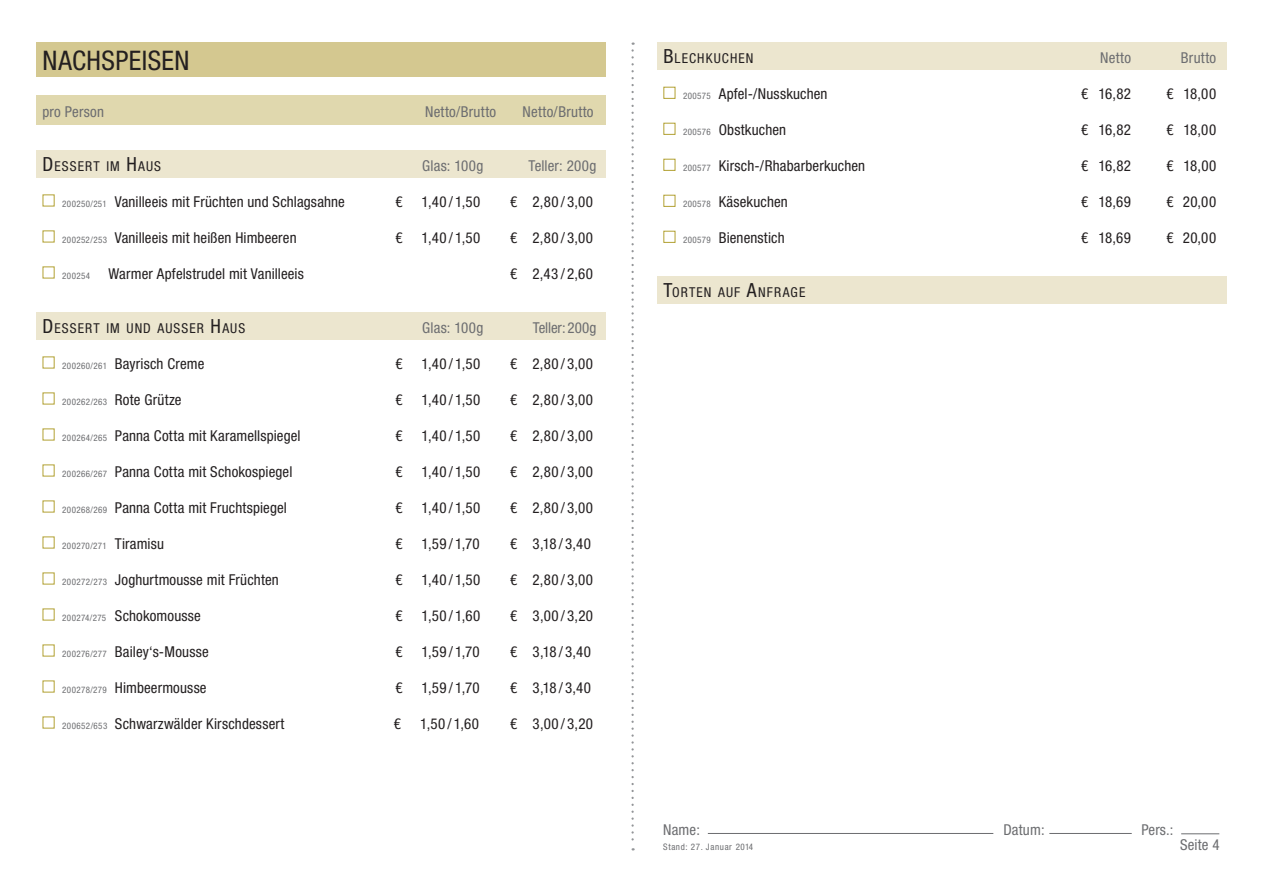
<style>
.page{position:relative;width:1263px;height:893px;background:#fff}
.page>*{position:absolute;margin:0;border:0;box-sizing:border-box;transform-origin:0 0}
.t1{font:condensed 27px "Helvetica Neue LT Std";color:#231f20}
.t2{font:condensed 15px "Helvetica Neue LT Std";letter-spacing:.01em;color:#231f20}
.t3{font:condensed 15px "Helvetica Neue LT Std";letter-spacing:.015em;color:#6c6d70}
.t4{font:condensed 13.65px "Helvetica Neue LT Std";letter-spacing:.08em;color:#231f20}
.t5{font:condensed 9px "Helvetica Neue LT Std";letter-spacing:.04em;color:#6c6d70}
.t6{font:condensed 9px "Helvetica Neue LT Std";letter-spacing:.07em;color:#6c6d70}
.s1{font-size:19.5px}
.s2{font-size:9px;color:#6c6d70}
.s3{font-size:15px;color:#231f20}
</style>
<div class="page">
<hr style="left:708px;top:833px;width:285px;height:1px;background:#6c6d70">
<hr style="left:1049px;top:833px;width:83px;height:1px;background:#6c6d70">
<hr style="left:1181px;top:833px;width:38px;height:1px;background:#6c6d70">
<svg style="left:631px;top:43px;width:3px;height:807px"></svg>
<div style="left:36px;top:43px;width:570px;height:34px;background:#d4c890"></div>
<div style="left:36px;top:96px;width:570px;height:29px;background:#e0d8ae"></div>
<div style="left:36px;top:150px;width:570px;height:28px;background:#ece6cf"></div>
<div style="left:36px;top:313px;width:570px;height:27px;background:#ece6cf"></div>
<div style="left:657px;top:276px;width:570px;height:28px;background:#ece6cf"></div>
<div style="left:657px;top:43px;width:570px;height:27px;background:#ece6cf"></div>
<div style="left:663px;top:87px;width:12px;height:12px;border:1px solid #b2a133"></div>
<div style="left:663px;top:123px;width:12px;height:12px;border:1px solid #b2a133"></div>
<div style="left:663px;top:159px;width:12px;height:12px;border:1px solid #b2a133"></div>
<div style="left:663px;top:195px;width:12px;height:12px;border:1px solid #b2a133"></div>
<div style="left:663px;top:231px;width:12px;height:12px;border:1px solid #b2a133"></div>
<h1 class="t1" style="left:43px;top:45px;width:30px">Nachspeisen</h1>
<p class="t3" style="left:43px;top:103px;width:63px">pro Person</p>
<p class="t3" style="left:425px;top:103px;width:73px">Netto/Brutto</p>
<p class="t3" style="left:522px;top:103px;width:73px">Netto/Brutto</p>
<p class="t4" style="left:43px;top:158px;width:119px"><span class="s1">D</span> ESSERT IM <span class="s1">H</span>AUS</p>
<p class="t3" style="left:422px;top:157px;width:63px">Glas: 100g</p>
<p class="t3" style="left:528px;top:157px;width:69px">Teller: 200g</p>
<p class="t2" style="left:62px;top:193px;width:284px"><span class="s2">200250/251</span> Vanilleeis mit Früchten und Schlagsahne</p>
<p class="t2" style="left:395px;top:193px;width:9px">€</p>
<p class="t2" style="left:422px;top:193px;width:60px">1,40 / 1,50</p>
<p class="t2" style="left:510px;top:193px;width:84px">€ 2,80 / 3,00</p>
<p class="t2" style="left:62px;top:229px;width:236px"><span class="s2">200252/253</span> Vanilleeis mit heißen Himbeeren</p>
<p class="t2" style="left:395px;top:229px;width:9px">€</p>
<p class="t2" style="left:422px;top:229px;width:60px">1,40 / 1,50</p>
<p class="t2" style="left:510px;top:229px;width:84px">€ 2,80 / 3,00</p>
<p class="t2" style="left:62px;top:265px;width:243px"><span class="s2">200254</span> Warmer Apfelstrudel mit Vanilleeis</p>
<p class="t2" style="left:510px;top:265px;width:84px">€ 2,43 / 2,60</p>
<p class="t4" style="left:43px;top:320px;width:203px"><span class="s1">D</span> ESSERT IM UND AUSSER <span class="s1">H</span>AUS</p>
<p class="t3" style="left:422px;top:319px;width:63px">Glas: 100g</p>
<p class="t3" style="left:533px;top:319px;width:65px">Teller: 200g</p>
<p class="t2" style="left:62px;top:355px;width:144px"><span class="s2">200260/261</span> Bayrisch Creme</p>
<p class="t2" style="left:395px;top:355px;width:9px">€</p>
<p class="t2" style="left:422px;top:355px;width:60px">1,40 / 1,50</p>
<p class="t2" style="left:510px;top:355px;width:84px">€ 2,80 / 3,00</p>
<p class="t5" style="left:62px;top:396px;width:121px">200262/263 <span class="s3">Rote Grütze</span></p>
<p class="t2" style="left:395px;top:391px;width:9px">€</p>
<p class="t2" style="left:422px;top:391px;width:60px">1,40 / 1,50</p>
<p class="t2" style="left:510px;top:391px;width:84px">€ 2,80 / 3,00</p>
<p class="t2" style="left:62px;top:427px;width:240px"><span class="s2">200264/265</span> Panna Cotta mit Karamellspiegel</p>
<p class="t2" style="left:395px;top:427px;width:9px">€</p>
<p class="t2" style="left:422px;top:427px;width:60px">1,40 / 1,50</p>
<p class="t2" style="left:510px;top:427px;width:84px">€ 2,80 / 3,00</p>
<p class="t2" style="left:62px;top:463px;width:232px"><span class="s2">200266/267</span> Panna Cotta mit Schokospiegel</p>
<p class="t2" style="left:395px;top:463px;width:9px">€</p>
<p class="t2" style="left:422px;top:463px;width:60px">1,40 / 1,50</p>
<p class="t2" style="left:510px;top:463px;width:84px">€ 2,80 / 3,00</p>
<p class="t2" style="left:62px;top:499px;width:226px"><span class="s2">200268/269</span> Panna Cotta mit Fruchtspiegel</p>
<p class="t2" style="left:395px;top:499px;width:9px">€</p>
<p class="t2" style="left:422px;top:499px;width:60px">1,40 / 1,50</p>
<p class="t2" style="left:510px;top:499px;width:84px">€ 2,80 / 3,00</p>
<p class="t5" style="left:62px;top:540px;width:103px">200270/271 <span class="s3">Tiramisu</span></p>
<p class="t2" style="left:395px;top:535px;width:9px">€</p>
<p class="t2" style="left:422px;top:535px;width:60px">1,59 / 1,70</p>
<p class="t2" style="left:510px;top:535px;width:82px">€ 3,18 / 3,40</p>
<p class="t2" style="left:62px;top:571px;width:218px"><span class="s2">200272/273</span> Joghurtmousse mit Früchten</p>
<p class="t2" style="left:395px;top:571px;width:9px">€</p>
<p class="t2" style="left:422px;top:571px;width:60px">1,40 / 1,50</p>
<p class="t2" style="left:510px;top:571px;width:84px">€ 2,80 / 3,00</p>
<p class="t2" style="left:62px;top:607px;width:140px"><span class="s2">200274/275</span> Schokomousse</p>
<p class="t2" style="left:395px;top:607px;width:9px">€</p>
<p class="t2" style="left:422px;top:607px;width:60px">1,50 / 1,60</p>
<p class="t2" style="left:510px;top:607px;width:84px">€ 3,00 / 3,20</p>
<p class="t2" style="left:62px;top:643px;width:148px"><span class="s2">200276/277</span> Bailey‘s-Mousse</p>
<p class="t2" style="left:395px;top:643px;width:9px">€</p>
<p class="t2" style="left:422px;top:643px;width:60px">1,59 / 1,70</p>
<p class="t2" style="left:510px;top:643px;width:82px">€ 3,18 / 3,40</p>
<p class="t2" style="left:62px;top:679px;width:146px"><span class="s2">200278/279</span> Himbeermousse</p>
<p class="t2" style="left:395px;top:679px;width:9px">€</p>
<p class="t2" style="left:422px;top:679px;width:60px">1,59 / 1,70</p>
<p class="t2" style="left:510px;top:679px;width:82px">€ 3,18 / 3,40</p>
<p class="t2" style="left:62px;top:715px;width:224px"><span class="s2">200652/653</span> Schwarzwälder Kirschdessert</p>
<p class="t2" style="left:394px;top:715px;width:9px">€</p>
<p class="t2" style="left:420px;top:715px;width:60px">1,50 / 1,60</p>
<p class="t2" style="left:510px;top:715px;width:84px">€ 3,00 / 3,20</p>
<p class="t4" style="left:663px;top:50px;width:92px"><span class="s1">B</span>LECHKUCHEN</p>
<p class="t3" style="left:1100px;top:49px;width:32px">Netto</p>
<p class="t3" style="left:1181px;top:49px;width:37px">Brutto</p>
<p class="t2" style="left:683px;top:85px;width:146px"><span class="s2">200575</span> Apfel-/Nusskuchen</p>
<p class="t2" style="left:1081px;top:85px;width:51px">€ 16,82</p>
<p class="t2" style="left:1166px;top:85px;width:51px">€ 18,00</p>
<p class="t2" style="left:683px;top:121px;width:105px"><span class="s2">200576</span> Obstkuchen</p>
<p class="t2" style="left:1081px;top:121px;width:51px">€ 16,82</p>
<p class="t2" style="left:1166px;top:121px;width:51px">€ 18,00</p>
<p class="t2" style="left:683px;top:157px;width:184px"><span class="s2">200577</span> Kirsch-/Rhabarberkuchen</p>
<p class="t2" style="left:1081px;top:157px;width:51px">€ 16,82</p>
<p class="t2" style="left:1166px;top:157px;width:51px">€ 18,00</p>
<p class="t2" style="left:683px;top:193px;width:106px"><span class="s2">200578</span> Käsekuchen</p>
<p class="t2" style="left:1081px;top:193px;width:51px">€ 18,69</p>
<p class="t2" style="left:1166px;top:193px;width:51px">€ 20,00</p>
<p class="t2" style="left:683px;top:229px;width:103px"><span class="s2">200579</span> Bienenstich</p>
<p class="t2" style="left:1081px;top:229px;width:51px">€ 18,69</p>
<p class="t2" style="left:1166px;top:229px;width:51px">€ 20,00</p>
<p class="t4" style="left:663px;top:284px;width:143px"><span class="s1">T</span>ORTEN AUF <span class="s1">A</span>NFRAGE</p>
<p class="t3" style="left:663px;top:820px;width:38px">Name:</p>
<p class="t3" style="left:1003px;top:820px;width:43px">Datum:</p>
<p class="t3" style="left:1141px;top:820px;width:34px">Pers.:</p>
<p class="t6" style="left:663px;top:842px;width:92px">Stand: 27. Januar 2014</p>
<p class="t3" style="left:1180px;top:836px;width:41px">Seite 4</p>
</div>
